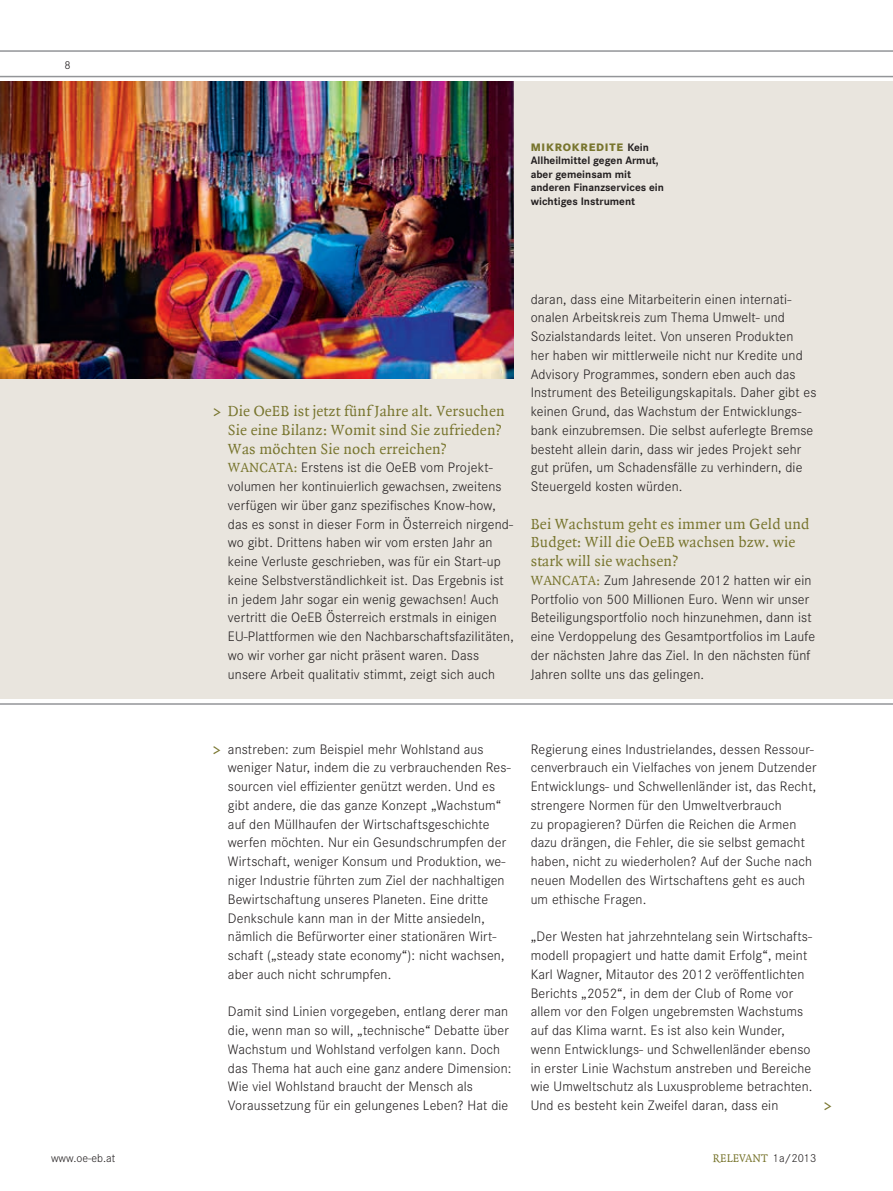
<style>
.page{position:relative;width:893px;height:1191px;background:#fff}
.page>*{position:absolute;margin:0;border:0;box-sizing:border-box;transform-origin:0 0}
.t1{font:15.75px/18.8px "Quadraat";letter-spacing:.01em;color:#78752e}
.t2{font:300 14.25px/18.8px "Corporate S";letter-spacing:.01em;color:#231f20}
.t3{font:14.25px "Quadraat";color:#78752e}
.t4{font:12px "Quadraat";color:#78752e}
.t5{font:300 12px "Corporate S";color:#231f20}
.t6{font:700 11.25px/13.5px "Corporate S";color:#231f20}
.s1{font-weight:800;color:#78752e}
.s2{font-family:"Quadraat";font-weight:400;color:#78752e}
.s3{font-family:"Quadraat";font-weight:400;font-size:15.75px;color:#78752e}
.s4{font-family:"Corporate S";font-weight:300;color:#231f20}
</style>
<div class="page">
<div style="left:0;top:82px;width:893px;height:617px;background:#e9e5de"></div>
<hr style="left:0;top:703px;width:893px;height:1px;background:#939598">
<img style="left:0;top:82px;width:514px;height:296px">
<hr style="left:0;top:76px;width:893px;height:1px;background:#939598">
<hr style="left:0;top:50px;width:893px;height:2px;background:#939598">
<p class="t5" style="left:65px;top:56px;width:8px">8</p>
<p class="t6" style="left:531px;top:139px;width:135px"><span class="s1">MIKROKREDITE</span> Kein<br>Allheilmittel gegen Armut, aber gemeinsam mit anderen Finanzservices ein wichtiges Instrument</p>
<p class="t1" style="left:228px;top:402px;width:278px;text-indent:-16px">&gt; Die OeEB ist jetzt fünf Jahre alt. Versuchen<br>Sie eine Bilanz: Womit sind Sie zufrieden?<br>Was möchten Sie noch erreichen?</p>
<p class="t3" style="left:228px;top:460px;width:23px">Wancata</p>
<p class="t2" style="left:228px;top:457px;width:287px;text-indent:66px"><span class="s2">:</span> Erstens ist die OeEB vom Projekt&shy;volumen her kontinuierlich gewachsen, zweitens verfügen wir über ganz spezifisches Know-how, das es sonst in dieser Form in Österreich nirgend&shy;wo gibt. Drittens haben wir vom ersten Jahr an keine Verluste geschrieben, was für ein Start-up keine Selbstverständlichkeit ist. Das Ergebnis ist in jedem Jahr sogar ein wenig gewachsen! Auch vertritt die OeEB Österreich erstmals in einigen EU-Plattformen wie den Nachbarschaftsfazilitäten, wo wir vorher gar nicht präsent waren. Dass unsere Arbeit qualitativ stimmt, zeigt sich auch</p>
<p class="t2" style="left:531px;top:288px;width:287px">daran, dass eine Mitarbeiterin einen internati&shy;onalen Arbeitskreis zum Thema Umwelt- und Sozialstandards leitet. Von unseren Produkten<br>her haben wir mittlerweile nicht nur Kredite und Advisory Programmes, sondern eben auch das Instrument des Beteiligungskapitals. Daher gibt es keinen Grund, das Wachstum der Entwicklungs&shy;bank einzubremsen. Die selbst auferlegte Bremse besteht allein darin, dass wir jedes Projekt sehr gut prüfen, um Schadensfälle zu verhindern, die Steuergeld kosten würden.</p>
<p class="t1" style="left:531px;top:514px;width:280px">Bei Wachstum geht es immer um Geld und<br>Budget: Will die OeEB wachsen bzw. wie stark will sie wachsen?</p>
<p class="t3" style="left:531px;top:573px;width:23px">Wancata</p>
<p class="t2" style="left:531px;top:570px;width:286px;text-indent:66px"><span class="s2">:</span> Zum Jahresende 2012 hatten wir ein Portfolio von 500 Millionen Euro. Wenn wir unser Beteiligungsportfolio noch hinzunehmen, dann ist eine Verdoppelung des Gesamtportfolios im Laufe der nächsten Jahre das Ziel. In den nächsten fünf Jahren sollte uns das gelingen.</p>
<p class="t2" style="left:228px;top:738px;width:284px;text-indent:-16px"><span class="s3">&gt;</span> anstreben: zum Beispiel mehr Wohlstand aus weniger Natur, indem die zu verbrauchenden Res&shy;sourcen viel effizienter genützt werden. Und es gibt andere, die das ganze Konzept „Wachstum“ auf den Müllhaufen der Wirtschaftsgeschichte werfen möchten. Nur ein Gesundschrumpfen der Wirtschaft, weniger Konsum und Produktion, we&shy;niger Industrie führten zum Ziel der nachhaltigen Bewirtschaftung unseres Planeten. Eine dritte Denkschule kann man in der Mitte ansiedeln, nämlich die Befürworter einer stationären Wirt&shy;schaft („steady state economy“): nicht wachsen, aber auch nicht schrumpfen.</p>
<p class="t2" style="left:228px;top:1001px;width:285px">Damit sind Linien vorgegeben, entlang derer man die, wenn man so will, „technische“ Debatte über Wachstum und Wohlstand verfolgen kann. Doch das Thema hat auch eine ganz andere Dimension:<br>Wie viel Wohlstand braucht der Mensch als Voraussetzung für ein gelungenes Leben? Hat die</p>
<p class="t2" style="left:531px;top:738px;width:287px">Regierung eines Industrielandes, dessen Ressour&shy;cenverbrauch ein Vielfaches von jenem Dutzender Entwicklungs- und Schwellenländer ist, das Recht, strengere Normen für den Umweltverbrauch<br>zu propagieren? Dürfen die Reichen die Armen dazu drängen, die Fehler, die sie selbst gemacht haben, nicht zu wiederholen? Auf der Suche nach neuen Modellen des Wirtschaftens geht es auch um ethische Fragen.</p>
<p class="t2" style="left:531px;top:926px;width:283px">„Der Westen hat jahrzehntelang sein Wirtschafts&shy;modell propagiert und hatte damit Erfolg“, meint Karl Wagner, Mitautor des 2012 veröffentlichten Berichts „2052“, in dem der Club of Rome vor allem vor den Folgen ungebremsten Wachstums auf das Klima warnt. Es ist also kein Wunder, wenn Entwicklungs- und Schwellenländer ebenso in erster Linie Wachstum anstreben und Bereiche wie Umweltschutz als Luxusprobleme betrachten.<br>Und es besteht kein Zweifel daran, dass ein</p>
<p class="t1" style="left:823px;top:1096px;width:10px">&gt;</p>
<p class="t5" style="left:51px;top:1149px;width:66px">www.oe-eb.at</p>
<p class="t4" style="left:713px;top:1151px;width:105px">Relevant <span class="s4">1a/2013</span></p>
</div>
